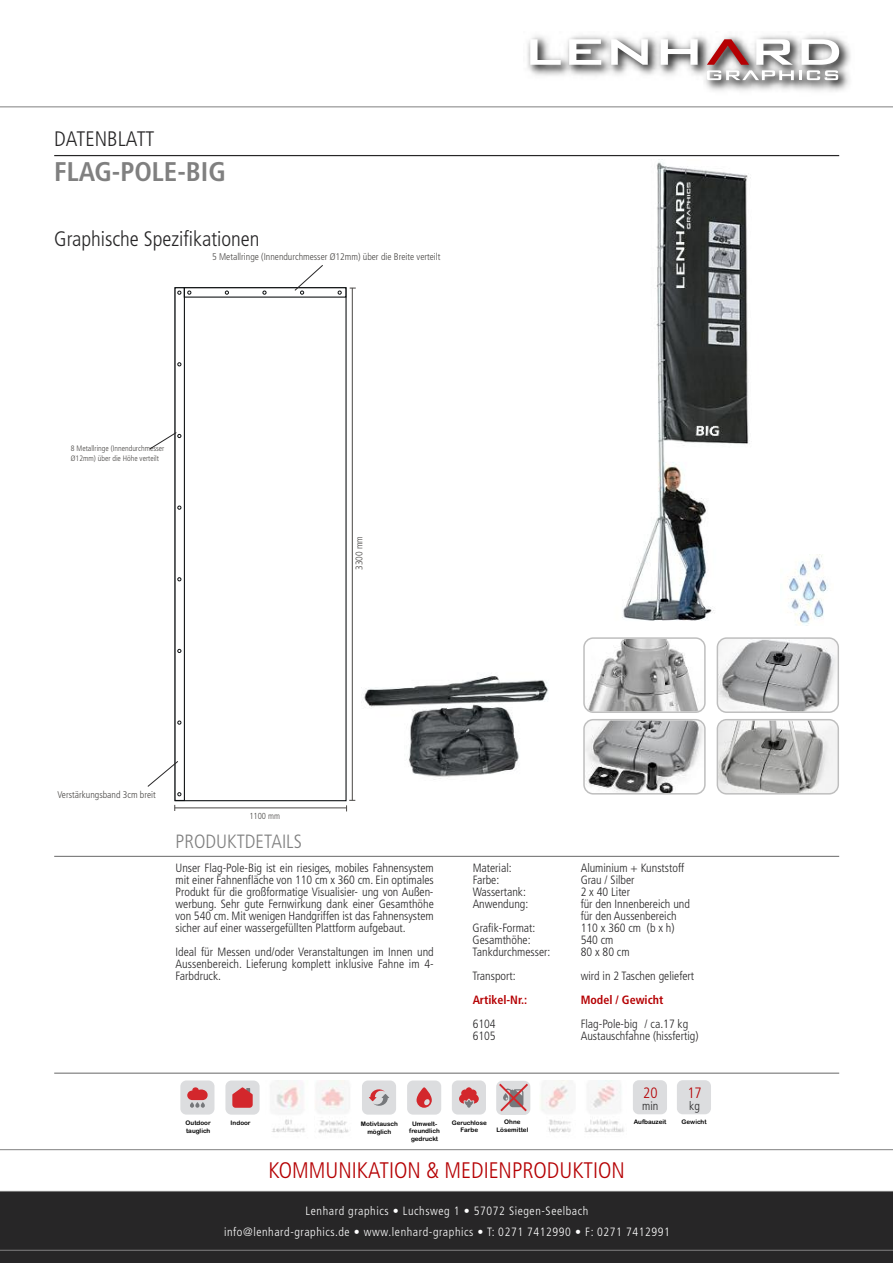
<style>
.page{position:relative;width:893px;height:1263px;background:#fff}
.page>*{position:absolute;margin:0;border:0;box-sizing:border-box;transform-origin:0 0}
.t1{font:700 condensed 27px "Frutiger";color:#808080}
.t2{font:300 condensed 22.5px "Frutiger";color:#b50003}
.t3{font:300 condensed 21px "Frutiger";color:#272627}
.t4{font:300 condensed 19.2px "Frutiger";color:#808080}
.t5{font:300 condensed 15px "Frutiger";color:#b50003}
.t6{font:300 condensed 12px/12px "Frutiger";color:#272627;text-align:justify}
.t7{font:300 condensed 12px/21px "Frutiger";letter-spacing:.05em;color:#fff;text-align:center}
.t8{font:700 condensed 12px "Frutiger";color:#b50003}
.t9{font:300 condensed 9.75px "Frutiger";color:#4a4846}
.t10{font:300 condensed 8.7px "Frutiger";color:#4a4846}
.t11{font:300 condensed 7.8px/9.4px "Frutiger";color:#4a4846}
.t12{font:6.3px/7.5px "Arial Rounded MT Bold";color:#000;text-align:center}
</style>
<div class="page">
<img style="left:527px;top:35px;width:324px;height:57px">
<svg style="left:707px;top:39px;width:132px;height:41px"></svg>
<svg style="left:661px;top:39px;width:37px;height:26px"></svg>
<svg style="left:611px;top:39px;width:37px;height:26px"></svg>
<svg style="left:569px;top:39px;width:32px;height:26px"></svg>
<svg style="left:530px;top:39px;width:31px;height:26px"></svg>
<div style="left:0;top:1190px;width:893px;height:72px;background:#272627"></div>
<div style="left:0;top:1150px;width:893px;height:41px;background:#fff"></div>
<hr style="left:0;top:1191px;width:893px;height:1px;background:#808080">
<hr style="left:0;top:1149px;width:893px;height:1px;background:#808080">
<hr style="left:0;top:106px;width:893px;height:1px;background:#808080">
<hr style="left:0;top:1250px;width:893px;height:1px;background:#808080">
<hr style="left:54px;top:155px;width:785px;height:1px;background:#272627">
<hr style="left:54px;top:1072px;width:785px;height:2px;background:#808080">
<hr style="left:54px;top:856px;width:785px;height:1px;background:#808080">
<div style="left:407px;top:1080px;width:34px;height:34px;background:#dcdddf;border-radius:6px"></div>
<svg style="left:417px;top:1087px;width:15px;height:21px"></svg>
<div style="left:496px;top:1081px;width:34px;height:34px;background:#dcdddf;border-radius:6px"></div>
<div style="left:225px;top:1080px;width:35px;height:35px;background:#dcdddf;border-radius:6px"></div>
<svg style="left:232px;top:1087px;width:21px;height:21px"></svg>
<div style="left:452px;top:1080px;width:34px;height:34px;background:#dcdddf;border-radius:6px"></div>
<svg style="left:459px;top:1087px;width:20px;height:21px"></svg>
<div style="left:180px;top:1080px;width:34px;height:34px;background:#dcdddf;border-radius:6px"></div>
<svg style="left:187px;top:1087px;width:21px;height:21px"></svg>
<div style="left:362px;top:1080px;width:34px;height:34px;background:#dcdddf;border-radius:6px"></div>
<svg style="left:369px;top:1089px;width:20px;height:17px"></svg>
<div style="left:633px;top:1080px;width:34px;height:34px;background:#dcdddf;border-radius:6px"></div>
<div style="left:677px;top:1080px;width:34px;height:34px;background:#dcdddf;border-radius:6px"></div>
<svg style="left:497px;top:1081px;width:33px;height:32px"></svg>
<img style="left:272px;top:1080px;width:33px;height:52px">
<img style="left:315px;top:1080px;width:34px;height:53px">
<img style="left:541px;top:1080px;width:83px;height:53px">
<img style="left:622px;top:159px;width:129px;height:462px">
<img style="left:787px;top:555px;width:42px;height:70px">
<svg style="left:583px;top:637px;width:123px;height:76px"></svg>
<svg style="left:583px;top:719px;width:123px;height:75px"></svg>
<svg style="left:717px;top:637px;width:122px;height:76px"></svg>
<svg style="left:717px;top:719px;width:122px;height:75px"></svg>
<img style="left:361px;top:676px;width:188px;height:104px">
<hr style="left:175px;top:808px;width:171px;height:1px;background:#4a4846">
<hr style="left:352px;top:288px;width:1px;height:512px;background:#4a4846">
<svg style="left:346px;top:800px;width:9px;height:11px"></svg>
<div style="left:175px;top:287px;width:10px;height:514px;border:1px solid #0f1214"></div>
<div style="left:184px;top:287px;width:162px;height:11px;border:1px solid #0f1214"></div>
<svg style="left:177px;top:721px;width:4px;height:4px"></svg>
<svg style="left:177px;top:649px;width:4px;height:4px"></svg>
<svg style="left:177px;top:577px;width:4px;height:4px"></svg>
<svg style="left:177px;top:362px;width:4px;height:4px"></svg>
<svg style="left:177px;top:506px;width:4px;height:4px"></svg>
<svg style="left:177px;top:291px;width:4px;height:4px"></svg>
<svg style="left:187px;top:291px;width:4px;height:4px"></svg>
<svg style="left:225px;top:291px;width:4px;height:4px"></svg>
<svg style="left:263px;top:291px;width:4px;height:4px"></svg>
<svg style="left:294px;top:265px;width:30px;height:30px"></svg>
<svg style="left:149px;top:431px;width:32px;height:19px"></svg>
<svg style="left:338px;top:291px;width:4px;height:4px"></svg>
<svg style="left:147px;top:760px;width:34px;height:36px"></svg>
<h3 class="t3" style="left:54px;top:130px;width:102px">DATENBLATT</h3>
<h1 class="t1" style="left:54px;top:160px;width:173px">FLAG-POLE-BIG</h1>
<h3 class="t3" style="left:54px;top:230px;width:207px">Graphische Spezifikationen</h3>
<p class="t9" style="left:212px;top:252px;width:230px">5 Metallringe (Innendurchmesser Ø12mm) über die Breite verteilt</p>
<p class="t11" style="left:71px;top:444px;width:95px">8 Metallringe (Innendurchmesser<br>Ø12mm) über die Höhe verteilt</p>
<p class="t9" style="left:355px;top:570px;width:36px;rotate:-90deg">3300 mm</p>
<p class="t9" style="left:57px;top:790px;width:100px">Verstärkungsband 3cm breit</p>
<p class="t10" style="left:249px;top:812px;width:32px">1100 mm</p>
<h3 class="t4" style="left:176px;top:834px;width:128px">PRODUKTDETAILS</h3>
<p class="t6" style="left:176px;top:863px;width:260px">Unser Flag-Pole-Big ist ein riesiges, mobiles Fahnensystem mit einer Fahnenfläche von 110 cm x 360 cm. Ein optimales Produkt für die großformatige Visualisier- ung von Außen&shy;werbung. Sehr gute Fernwirkung dank einer Gesamthöhe von 540 cm. Mit wenigen Handgriffen ist das Fahnensystem sicher auf einer wassergefüllten Plattform aufgebaut.</p>
<p class="t6" style="left:176px;top:947px;width:260px">Ideal für Messen und/oder Veranstaltungen im Innen und Aussenbereich. Lieferung komplett inklusive Fahne im 4- Farbdruck.</p>
<p class="t6" style="left:473px;top:863px;width:41px">Material:</p>
<p class="t6" style="left:581px;top:863px;width:105px">Aluminium + Kunststoff</p>
<p class="t6" style="left:473px;top:875px;width:28px">Farbe:</p>
<p class="t6" style="left:581px;top:875px;width:55px">Grau / Silber</p>
<p class="t6" style="left:473px;top:887px;width:55px">Wassertank:</p>
<p class="t6" style="left:581px;top:887px;width:51px">2 x 40 Liter</p>
<p class="t6" style="left:473px;top:899px;width:57px">Anwendung:</p>
<p class="t6" style="left:581px;top:899px;width:111px">für den Innenbereich und für den Aussenbereich</p>
<p class="t6" style="left:473px;top:923px;width:64px">Grafik-Format:</p>
<p class="t6" style="left:581px;top:923px;width:95px">110 x 360 cm (b x h)</p>
<p class="t6" style="left:473px;top:935px;width:59px">Gesamthöhe:</p>
<p class="t6" style="left:581px;top:935px;width:34px">540 cm</p>
<p class="t6" style="left:473px;top:947px;width:79px">Tankdurchmesser:</p>
<p class="t6" style="left:581px;top:947px;width:50px">80 x 80 cm</p>
<p class="t6" style="left:473px;top:971px;width:45px">Transport:</p>
<p class="t6" style="left:581px;top:971px;width:115px">wird in 2 Taschen geliefert</p>
<p class="t8" style="left:473px;top:995px;width:56px">Artikel-Nr.:</p>
<p class="t8" style="left:581px;top:995px;width:84px">Model / Gewicht</p>
<p class="t6" style="left:473px;top:1019px;width:25px">6104</p>
<p class="t6" style="left:581px;top:1019px;width:109px">Flag-Pole-big / ca.17 kg</p>
<p class="t6" style="left:473px;top:1031px;width:25px">6105</p>
<p class="t6" style="left:581px;top:1031px;width:119px">Austauschfahne (hissfertig)</p>
<p class="t5" style="left:643px;top:1087px;width:16px">20</p>
<p class="t6" style="left:642px;top:1101px;width:18px">min</p>
<p class="t5" style="left:687px;top:1087px;width:16px">17</p>
<p class="t6" style="left:689px;top:1101px;width:12px">kg</p>
<p class="t12" style="left:186px;top:1119px;width:27px;text-align:left">Outdoor tauglich</p>
<p class="t12" style="left:231px;top:1119px;width:22px">Indoor</p>
<p class="t12" style="left:634px;top:1118px;width:34px">Aufbauzeit</p>
<p class="t12" style="left:682px;top:1118px;width:27px">Gewicht</p>
<p class="t12" style="left:361px;top:1120px;width:38px">Motivtausch möglich</p>
<p class="t12" style="left:409px;top:1119px;width:32px">Umwelt&shy;freundlich gedruckt</p>
<p class="t12" style="left:452px;top:1119px;width:37px">Geruchlose<br>Farbe</p>
<p class="t12" style="left:496px;top:1118px;width:33px">Ohne<br>Lösemittel</p>
<h2 class="t2" style="left:268px;top:1161px;width:358px">KOMMUNIKATION &amp; MEDIENPRODUKTION</h2>
<p class="t7" style="left:224px;top:1201px;width:447px">Lenhard graphics • Luchsweg 1 • 57072 Siegen-Seelbach<br>info@lenhard-graphics.de • www.lenhard-graphics • T: 0271 7412990 • F: 0271 7412991</p>
</div>
